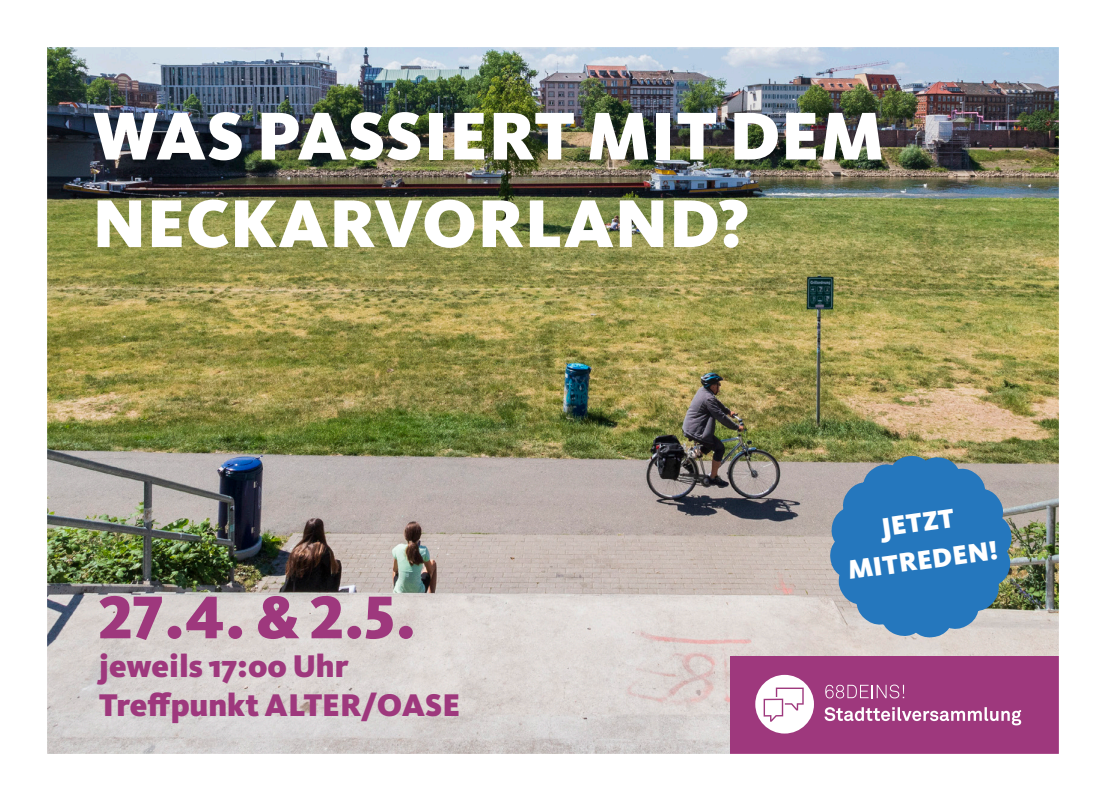
<style>
.page{position:relative;width:1106px;height:801px;background:#fff}
.page>*{position:absolute;margin:0;border:0;box-sizing:border-box;transform-origin:0 0}
.t1{font:900 70px/87.5px "Kievit OT";letter-spacing:.01em;color:#fff}
.t2{font:900 62.5px "Kievit OT";color:#9e387d}
.t3{font:900 32.5px "Kievit OT";color:#9e387d}
.t4{font:900 27.5px "Kievit OT";color:#fff}
</style>
<div class="page">
<img style="left:49px;top:49px;width:1008px;height:703px">
<svg style="left:730px;top:656px;width:336px;height:115px;fill:#9e387d"></svg>
<svg style="left:825px;top:684px;width:79px;height:14px"></svg>
<svg style="left:824px;top:707px;width:197px;height:18px"></svg>
<svg style="left:755px;top:675px;width:59px;height:58px"></svg>
<svg style="left:801px;top:427px;width:239px;height:229px"></svg>
<svg style="left:803px;top:429px;width:235px;height:227px;background:#7093a8"></svg>
<p class="t1" style="left:92px;top:92px;width:792px">WAS PASSIERT MIT DEM<br>NECKARVORLAND?</p>
<p class="t2" style="left:99px;top:580px;width:318px">27.4. &amp; 2.5.</p>
<p class="t3" style="left:99px;top:647px;width:251px">jeweils 17:00 Uhr</p>
<p class="t3" style="left:99px;top:686px;width:362px">Treffpunkt ALTER/OASE</p>
<p class="t4" style="left:878px;top:511px;width:75px;rotate:-8deg">JETZT</p>
<p class="t4" style="left:845px;top:554px;width:152px;rotate:-8deg">MITREDEN!</p>
</div>
